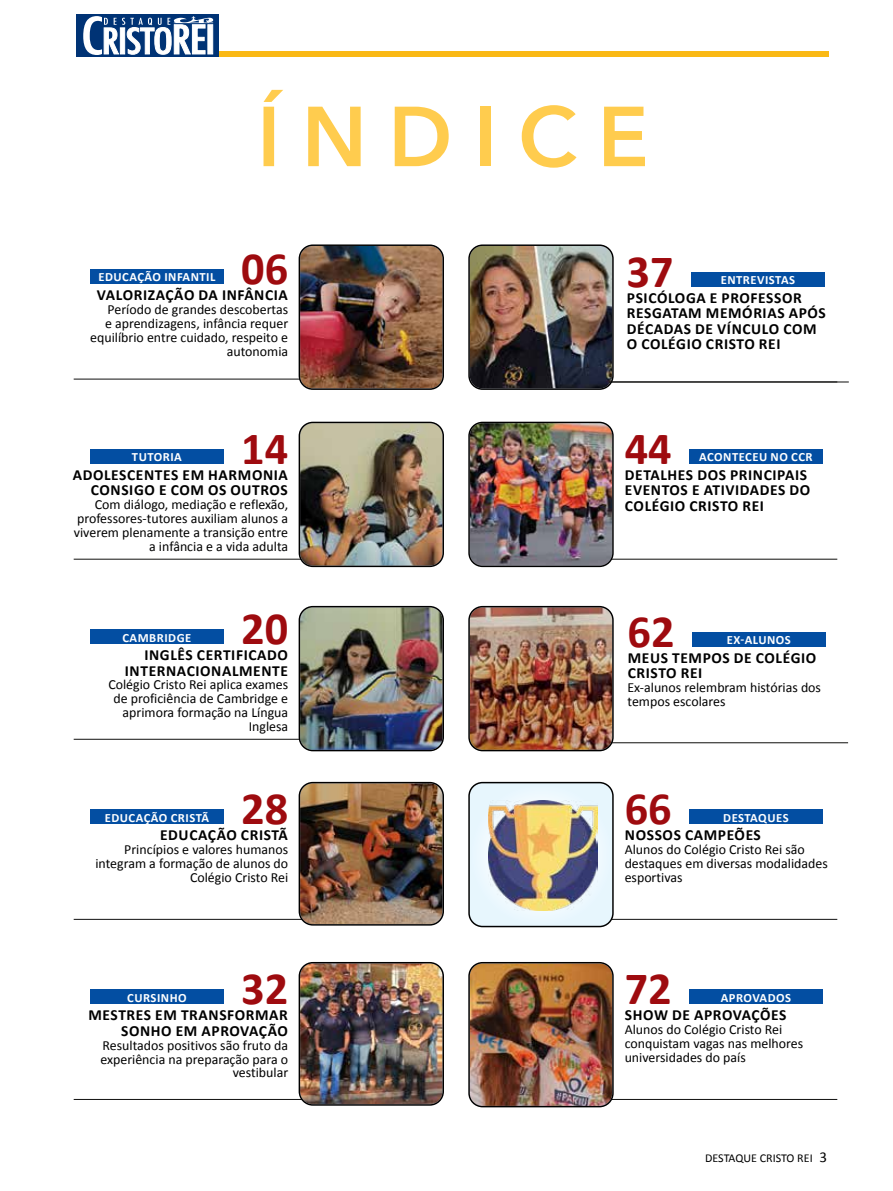
<style>
.page{position:relative;width:893px;height:1191px;background:#fff}
.page>*{position:absolute;margin:0;border:0;box-sizing:border-box;transform-origin:0 0}
.t1{font:600 84px "Avenir Next";color:#ffcc4e}
.t2{font:700 46.35px "Calibri";color:#9e0b0f}
.t3{font:700 15.45px/15.5px "Calibri";letter-spacing:.04em;color:#000;text-align:right}
.t4{font:13.95px/14px "Calibri";color:#000;text-align:right}
.t5{font:700 12.6px "Calibri";letter-spacing:.04em;color:#fff}
.t6{font:12px "Calibri";color:#000}
.s1{font-size:15px}
</style>
<div class="page">
<div style="left:77px;top:51px;width:752px;height:6px;background:#fab915"></div>
<div style="left:77px;top:14px;width:142px;height:43px;background:#003375"></div>
<svg style="left:83px;top:16px;width:130px;height:39px"></svg>
<hr style="left:74px;top:379px;width:239px;height:1px;background:#10100f">
<div style="left:90px;top:269px;width:134px;height:15px;background:#034ea2"></div>
<hr style="left:74px;top:739px;width:239px;height:1px;background:#10100f">
<div style="left:90px;top:629px;width:134px;height:15px;background:#034ea2"></div>
<hr style="left:74px;top:559px;width:239px;height:1px;background:#10100f">
<div style="left:90px;top:449px;width:134px;height:15px;background:#034ea2"></div>
<img style="left:300px;top:423px;width:142px;height:142px">
<div style="left:299px;top:422px;width:145px;height:145px;border:1px solid #000;border-radius:13px"></div>
<img style="left:300px;top:246px;width:142px;height:142px">
<div style="left:299px;top:244px;width:145px;height:146px;border:1px solid #000;border-radius:13px"></div>
<hr style="left:598px;top:559px;width:239px;height:1px;background:#0e0e0c">
<div style="left:689px;top:449px;width:134px;height:15px;background:#034ea2"></div>
<img style="left:470px;top:424px;width:142px;height:141px">
<div style="left:468px;top:422px;width:146px;height:145px;border:1px solid #000;border-radius:13px"></div>
<img style="left:470px;top:246px;width:142px;height:142px">
<div style="left:468px;top:244px;width:146px;height:146px;border:1px solid #000;border-radius:13px"></div>
<hr style="left:598px;top:919px;width:239px;height:1px;background:#10100f">
<div style="left:689px;top:809px;width:134px;height:15px;background:#034ea2"></div>
<svg style="left:470px;top:782px;width:142px;height:143px;background:#e6f3fa"></svg>
<img style="left:488px;top:801px;width:109px;height:109px">
<div style="left:468px;top:782px;width:146px;height:145px;border:1px solid #000;border-radius:13px"></div>
<hr style="left:74px;top:919px;width:239px;height:1px;background:#10100f">
<div style="left:90px;top:809px;width:134px;height:15px;background:#034ea2"></div>
<img style="left:300px;top:783px;width:142px;height:141px">
<div style="left:299px;top:782px;width:145px;height:143px;border:1px solid #000;border-radius:13px"></div>
<hr style="left:74px;top:1099px;width:239px;height:1px;background:#10100f">
<div style="left:90px;top:989px;width:134px;height:15px;background:#034ea2"></div>
<img style="left:300px;top:963px;width:142px;height:141px">
<div style="left:299px;top:962px;width:145px;height:143px;border:1px solid #000;border-radius:13px"></div>
<hr style="left:598px;top:1099px;width:239px;height:1px;background:#10100f">
<div style="left:689px;top:989px;width:134px;height:15px;background:#034ea2"></div>
<img style="left:470px;top:964px;width:142px;height:141px">
<div style="left:468px;top:962px;width:146px;height:145px;border:1px solid #000;border-radius:13px"></div>
<div style="left:692px;top:632px;width:133px;height:15px;background:#034ea2"></div>
<hr style="left:609px;top:742px;width:239px;height:1px;background:#0e0e0c">
<hr style="left:610px;top:381px;width:239px;height:1px;background:#0e0e0c">
<div style="left:691px;top:272px;width:134px;height:15px;background:#034ea2"></div>
<img style="left:300px;top:607px;width:142px;height:143px">
<div style="left:299px;top:606px;width:145px;height:145px;border:1px solid #000;border-radius:13px"></div>
<img style="left:470px;top:608px;width:142px;height:141px">
<div style="left:468px;top:606px;width:146px;height:145px;border:1px solid #000;border-radius:13px"></div>
<h1 class="t1" style="left:257px;top:65px;width:393px">Í N D I C E</h1>
<h2 class="t2" style="left:241px;top:239px;width:48px">06</h2>
<p class="t3" style="left:97px;top:287px;width:192px">VALORIZAÇÃO DA INFÂNCIA</p>
<p class="t4" style="left:90px;top:302px;width:200px">Período de grandes descobertas<br>e aprendizagens, infância requer equilíbrio entre cuidado, respeito e autonomia</p>
<p class="t5" style="left:98px;top:269px;width:119px">EDUCAÇÃO INFANTIL</p>
<h2 class="t2" style="left:627px;top:242px;width:48px">37</h2>
<p class="t3" style="left:627px;top:290px;width:200px;text-align:left">PSICÓLOGA E PROFESSOR<br>RESGATAM MEMÓRIAS APÓS<br>DÉCADAS DE VÍNCULO COM<br>O COLÉGIO CRISTO REI</p>
<p class="t5" style="left:721px;top:272px;width:76px">ENTREVISTAS</p>
<h2 class="t2" style="left:241px;top:419px;width:48px">14</h2>
<p class="t3" style="left:73px;top:467px;width:217px">ADOLESCENTES EM HARMONIA<br>CONSIGO E COM OS OUTROS</p>
<p class="t4" style="left:74px;top:498px;width:216px">Com diálogo, mediação e reflexão, professores-tutores auxiliam alunos a viverem plenamente a transição entre a infância e a vida adulta</p>
<p class="t5" style="left:132px;top:449px;width:51px">TUTORIA</p>
<h2 class="t2" style="left:625px;top:419px;width:48px">44</h2>
<p class="t3" style="left:625px;top:467px;width:187px;text-align:left">DETALHES DOS PRINCIPAIS<br>EVENTOS E ATIVIDADES DO<br>COLÉGIO CRISTO REI</p>
<p class="t5" style="left:699px;top:449px;width:115px">ACONTECEU NO CCR</p>
<h2 class="t2" style="left:241px;top:599px;width:48px">20</h2>
<p class="t3" style="left:125px;top:647px;width:165px">INGLÊS CERTIFICADO<br>INTERNACIONALMENTE</p>
<p class="t4" style="left:108px;top:678px;width:181px">Colégio Cristo Rei aplica exames de proficiência de Cambridge e aprimora formação na Língua<br>Inglesa</p>
<p class="t5" style="left:122px;top:629px;width:70px">CAMBRIDGE</p>
<h2 class="t2" style="left:627px;top:602px;width:48px">62</h2>
<p class="t3" style="left:628px;top:650px;width:190px;text-align:left">MEUS TEMPOS DE COLÉGIO<br>CRISTO REI</p>
<p class="t4" style="left:627px;top:681px;width:195px;text-align:left">Ex-alunos relembram histórias dos tempos escolares</p>
<p class="t5" style="left:727px;top:632px;width:66px">EX-ALUNOS</p>
<p class="t5" style="left:105px;top:809px;width:106px">EDUCAÇÃO CRISTÃ</p>
<h2 class="t2" style="left:241px;top:779px;width:48px">28</h2>
<p class="t3" style="left:160px;top:827px;width:129px">EDUCAÇÃO CRISTÃ</p>
<p class="t4" style="left:95px;top:842px;width:194px">Princípios e valores humanos integram a formação de alunos do<br>Colégio Cristo Rei</p>
<h2 class="t2" style="left:625px;top:779px;width:48px">66</h2>
<p class="t3" style="left:625px;top:827px;width:137px">NOSSOS CAMPEÕES</p>
<p class="t4" style="left:625px;top:842px;width:205px;text-align:left">Alunos do Colégio Cristo Rei são destaques em diversas modalidades esportivas</p>
<p class="t5" style="left:723px;top:809px;width:67px">DESTAQUES</p>
<h2 class="t2" style="left:241px;top:959px;width:48px">32</h2>
<p class="t3" style="left:88px;top:1007px;width:201px">MESTRES EM TRANSFORMAR<br>SONHO EM APROVAÇÃO</p>
<p class="t4" style="left:100px;top:1038px;width:189px">Resultados positivos são fruto da experiência na preparação para o vestibular</p>
<p class="t5" style="left:127px;top:989px;width:61px">CURSINHO</p>
<h2 class="t2" style="left:625px;top:959px;width:48px">72</h2>
<p class="t3" style="left:625px;top:1007px;width:163px">SHOW DE APROVAÇÕES</p>
<p class="t4" style="left:625px;top:1022px;width:180px;text-align:left">Alunos do Colégio Cristo Rei conquistam vagas nas melhores universidades do país</p>
<p class="t5" style="left:721px;top:989px;width:72px">APROVADOS</p>
<p class="t6" style="left:705px;top:1150px;width:123px">DESTAQUE CRISTO REI <span class="s1">3</span></p>
</div>
